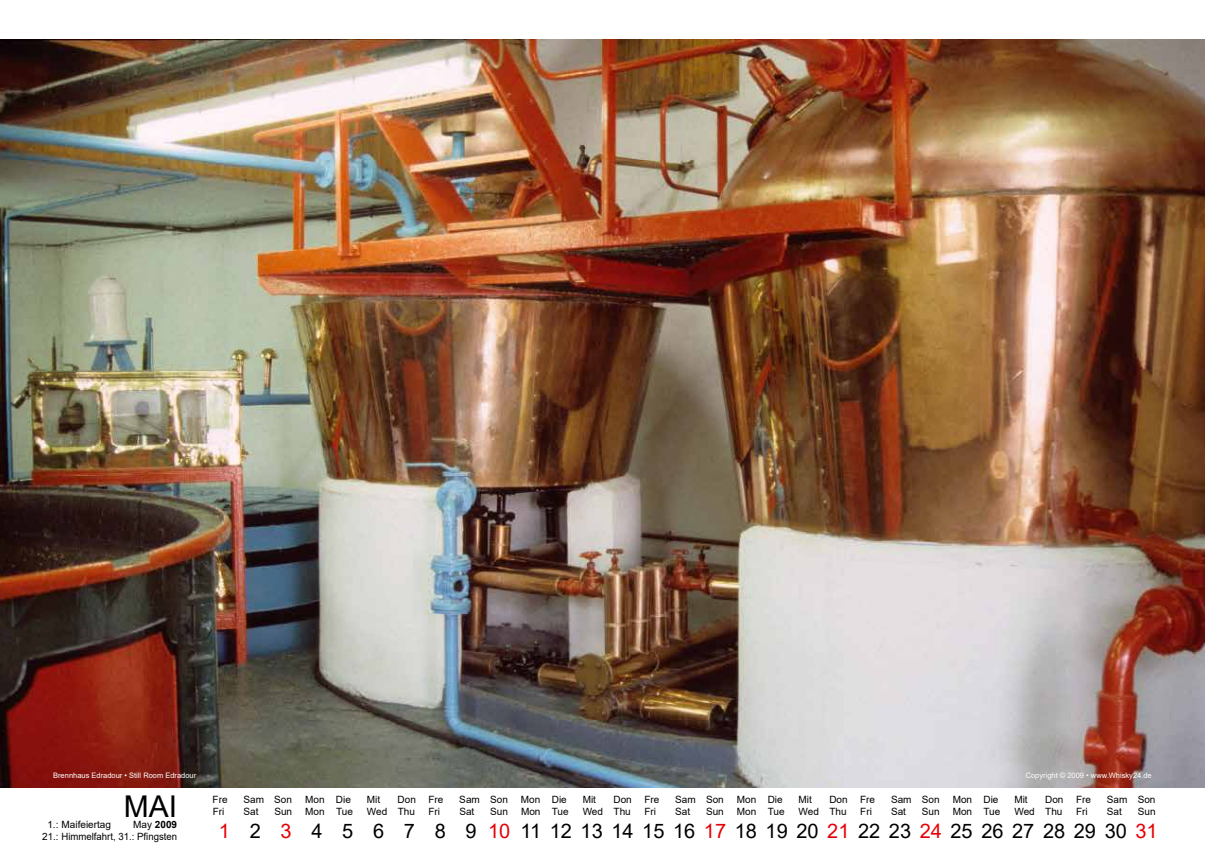
<style>
.page{position:relative;width:1205px;height:851px;background:#fff}
.page>*{position:absolute;margin:0;border:0;box-sizing:border-box;transform-origin:0 0}
.t1{font:30px "Arial";color:#000}
.t2{font:20px "Arial";color:#000}
.t3{font:10px/12px "Arial";color:#000;text-align:right}
.t4{font:7.5px "Arial";color:#fff}
.s1{color:#e60005}
.s2{font-weight:700}
</style>
<div class="page">
<img style="left:0;top:39px;width:1205px;height:748px">
<p class="t4" style="left:53px;top:770px;width:145px">Brennhaus Edradour • Still Room Edradour</p>
<p class="t4" style="left:1025px;top:770px;width:128px">Copyright © 2009 • www.Whisky24.de</p>
<h1 class="t1" style="left:124px;top:785px;width:55px">MAI</h1>
<p class="t3" style="left:213px;top:793px;width:16px">Fre</p>
<p class="t3" style="left:243px;top:793px;width:50px">Sam Son</p>
<p class="t3" style="left:305px;top:793px;width:47px">Mon Die</p>
<p class="t3" style="left:367px;top:793px;width:15px">Mit</p>
<p class="t3" style="left:398px;top:793px;width:47px">Don Fre</p>
<p class="t3" style="left:459px;top:793px;width:50px">Sam Son</p>
<p class="t3" style="left:521px;top:793px;width:47px">Mon Die</p>
<p class="t3" style="left:583px;top:793px;width:15px">Mit</p>
<p class="t3" style="left:613px;top:793px;width:47px">Don Fre</p>
<p class="t3" style="left:675px;top:793px;width:50px">Sam Son</p>
<p class="t3" style="left:737px;top:793px;width:47px">Mon Die</p>
<p class="t3" style="left:798px;top:793px;width:15px">Mit</p>
<p class="t3" style="left:829px;top:793px;width:47px">Don Fre</p>
<p class="t3" style="left:891px;top:793px;width:50px">Sam Son</p>
<p class="t3" style="left:952px;top:793px;width:47px">Mon Die</p>
<p class="t3" style="left:1014px;top:793px;width:15px">Mit</p>
<p class="t3" style="left:1045px;top:793px;width:47px">Don Fre</p>
<p class="t3" style="left:1107px;top:793px;width:50px">Sam Son</p>
<p class="t3" style="left:213px;top:805px;width:13px">Fri</p>
<p class="t3" style="left:243px;top:805px;width:17px">Sat</p>
<p class="t3" style="left:274px;top:805px;width:19px">Sun</p>
<p class="t3" style="left:305px;top:805px;width:49px">Mon Tue</p>
<p class="t3" style="left:367px;top:805px;width:50px">Wed Thu</p>
<p class="t3" style="left:428px;top:805px;width:13px">Fri</p>
<p class="t3" style="left:459px;top:805px;width:17px">Sat</p>
<p class="t3" style="left:490px;top:805px;width:19px">Sun</p>
<p class="t3" style="left:521px;top:805px;width:49px">Mon Tue</p>
<p class="t3" style="left:583px;top:805px;width:50px">Wed Thu</p>
<p class="t3" style="left:644px;top:805px;width:13px">Fri</p>
<p class="t3" style="left:675px;top:805px;width:17px">Sat</p>
<p class="t3" style="left:706px;top:805px;width:19px">Sun</p>
<p class="t3" style="left:737px;top:805px;width:49px">Mon Tue</p>
<p class="t3" style="left:798px;top:805px;width:50px">Wed Thu</p>
<p class="t3" style="left:860px;top:805px;width:13px">Fri</p>
<p class="t3" style="left:891px;top:805px;width:17px">Sat</p>
<p class="t3" style="left:922px;top:805px;width:19px">Sun</p>
<p class="t3" style="left:953px;top:805px;width:49px">Mon Tue</p>
<p class="t3" style="left:1014px;top:805px;width:50px">Wed Thu</p>
<p class="t3" style="left:1076px;top:805px;width:13px">Fri</p>
<p class="t3" style="left:1107px;top:805px;width:17px">Sat</p>
<p class="t3" style="left:1138px;top:805px;width:19px">Sun</p>
<h2 class="t2" style="left:219px;top:816px;width:940px"><span class="s1">1</span> 2 <span class="s1">3</span> 4 5 6 7 8 9 <span class="s1">10</span>111213141516<span class="s1">17</span>181920<span class="s1">21</span>2223<span class="s1">24</span>252627282930<span class="s1">31</span></h2>
<p class="t3" style="left:47px;top:818px;width:65px">1.: Maifeiertag</p>
<p class="t3" style="left:42px;top:818px;width:136px">May <span class="s2">2009<br></span>21.: Himmelfahrt, 31.: Pfingsten</p>
</div>
